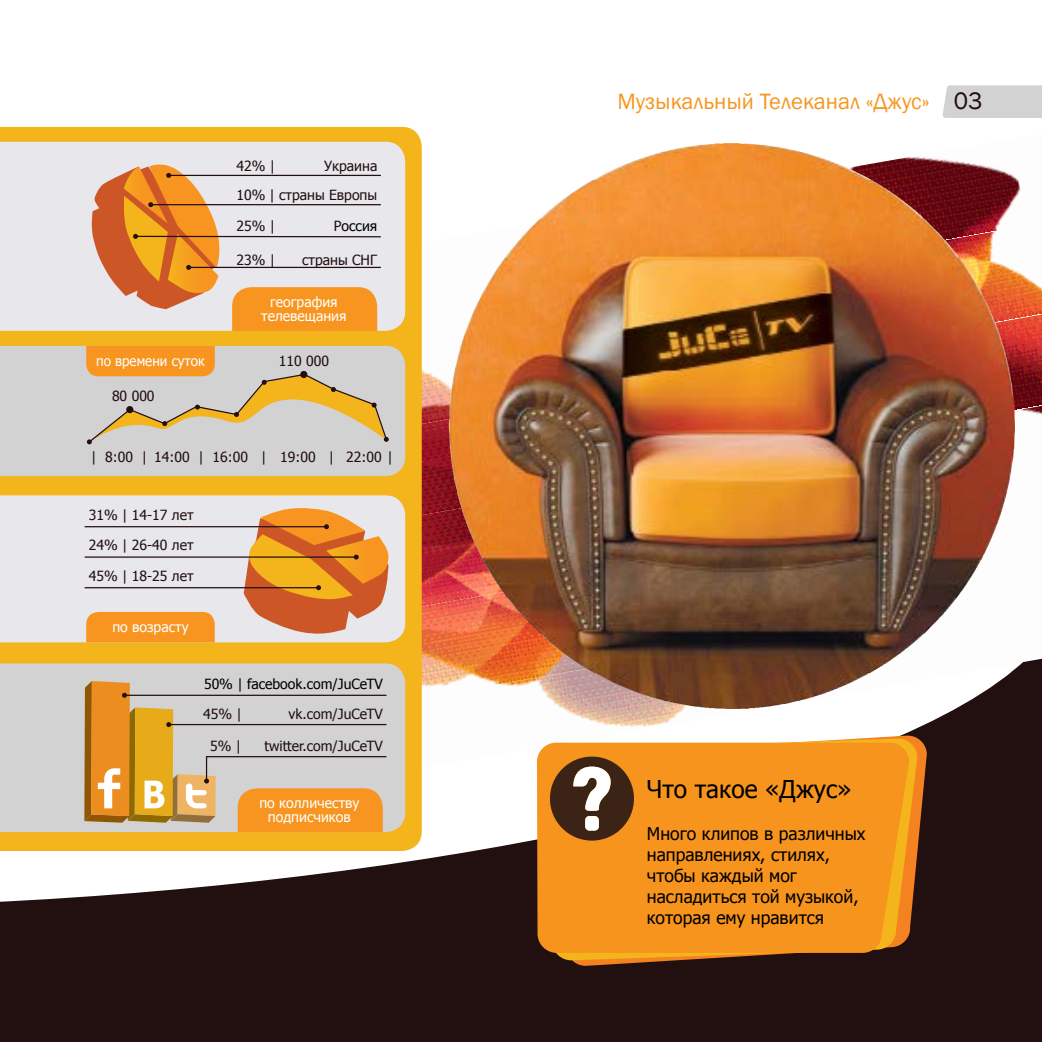
<style>
.page{position:relative;width:1042px;height:1042px;background:#fff}
.page>*{position:absolute;margin:0;border:0;box-sizing:border-box;transform-origin:0 0}
.t1{font:24.5px "Tahoma";color:#000}
.t2{font:22.75px "Franklin Gothic";color:#f79520}
.t3{font:17.5px/21px "Tahoma";color:#000}
.t4{font:14px "Tahoma";color:#220f0f}
.t5{font:14px/14px "Tahoma";color:#fff;text-align:center}
.t6{font:14px "Tahoma";color:#000}
.t7{font:14px "Tahoma";color:#fff;scale:.96 1}
.s1{color:#220f0f}
.s2{font-size:24.5px;color:#220f0f}
</style>
<div class="page">
<div style="left:942px;top:85px;width:100px;height:33px;background:#d3d2d3"></div>
<svg style="left:0;top:842px;width:1042px;height:200px;background:#372626"></svg>
<img style="left:724px;top:143px;width:297px;height:80px">
<img style="left:472px;top:223px;width:570px;height:91px">
<img style="left:422px;top:314px;width:620px;height:528px">
<div style="left:0;top:127px;width:422px;height:724px;background:#f4b41b"></div>
<div style="left:0;top:495px;width:405px;height:147px;background:#e7e7ec"></div>
<div style="left:0;top:142px;width:405px;height:189px;background:#e7e7ec"></div>
<div style="left:0;top:346px;width:405px;height:130px;background:#d3d2d3"></div>
<div style="left:0;top:663px;width:405px;height:169px;background:#d3d2d3"></div>
<svg style="left:555px;top:735px;width:372px;height:231px;fill:#220f0f"></svg>
<svg style="left:545px;top:738px;width:372px;height:222px"></svg>
<div style="left:537px;top:742px;width:372px;height:211px;background:#f7941e"></div>
<div style="left:550px;top:756px;width:84px;height:84px;background:#3b2416;border-radius:50%"></div>
<svg style="left:573px;top:766px;width:37px;height:64px"></svg>
<hr style="left:85px;top:587px;width:233px;height:1px;background:#220f0f">
<hr style="left:85px;top:556px;width:271px;height:2px;background:#220f0f">
<hr style="left:85px;top:526px;width:241px;height:1px;background:#220f0f">
<svg style="left:244px;top:508px;width:144px;height:127px;background:#de924e"></svg>
<div style="left:86px;top:612px;width:129px;height:30px;background:#f79520"></div>
<svg style="left:84px;top:681px;width:304px;height:151px;background:#d6b689"></svg>
<svg style="left:86px;top:346px;width:303px;height:98px;background:#d7c19e"></svg>
<img style="left:501px;top:143px;width:223px;height:120px">
<hr style="left:169px;top:175px;width:212px;height:1px;background:#220f0f">
<hr style="left:151px;top:204px;width:230px;height:1px;background:#220f0f">
<hr style="left:136px;top:236px;width:245px;height:1px;background:#220f0f">
<hr style="left:189px;top:267px;width:192px;height:1px;background:#220f0f">
<svg style="left:90px;top:165px;width:136px;height:144px;background:#df985a"></svg>
<div style="left:232px;top:287px;width:145px;height:44px;background:#f79520"></div>
<p class="t4" style="left:236px;top:157px;width:40px">42% |</p>
<p class="t4" style="left:324px;top:157px;width:55px">Украина</p>
<p class="t4" style="left:236px;top:186px;width:142px">10% | страны Европы</p>
<p class="t4" style="left:236px;top:217px;width:40px">25% |</p>
<p class="t6" style="left:334px;top:217px;width:45px"><span class="s1">Р</span>оссия</p>
<p class="t4" style="left:236px;top:250px;width:40px">23% |</p>
<p class="t4" style="left:302px;top:250px;width:77px">страны СНГ</p>
<p class="t7" style="left:96px;top:351px;width:115px">по времени суток</p>
<p class="t4" style="left:112px;top:386px;width:44px">80 000</p>
<p class="t5" style="left:261px;top:294px;width:87px">география телевещания</p>
<p class="t4" style="left:279px;top:352px;width:52px">110 000</p>
<p class="t4" style="left:91px;top:448px;width:303px">| 8:00 | 14:00 | 16:00 | 19:00 | 22:00 |</p>
<p class="t4" style="left:89px;top:505px;width:106px">31% | 14-17 лет</p>
<p class="t4" style="left:89px;top:536px;width:106px">24% | 26-40 лет</p>
<p class="t4" style="left:89px;top:566px;width:106px">45% | 18-25 лет</p>
<p class="t5" style="left:112px;top:619px;width:78px">по возрасту</p>
<p class="t6" style="left:204px;top:675px;width:180px">50% | facebook.com/JuCeTV</p>
<p class="t4" style="left:203px;top:705px;width:40px">45% |</p>
<p class="t4" style="left:288px;top:705px;width:96px">vk.com/JuCeTV</p>
<p class="t4" style="left:210px;top:737px;width:33px">5% |</p>
<p class="t4" style="left:264px;top:737px;width:120px">twitter.com/JuCeTV</p>
<p class="t5" style="left:259px;top:795px;width:102px">по колличеству подписчиков</p>
<h2 class="t2" style="left:617px;top:87px;width:366px">Музыкальный Телеканал «Джус» <span class="s2">03</span></h2>
<h1 class="t1" style="left:647px;top:773px;width:206px">Что такое «Джус»</h1>
<p class="t3" style="left:647px;top:822px;width:220px">Много клипов в различных направлениях, стилях, чтобы каждый мог насладиться той музыкой, которая ему нравится</p>
</div>
